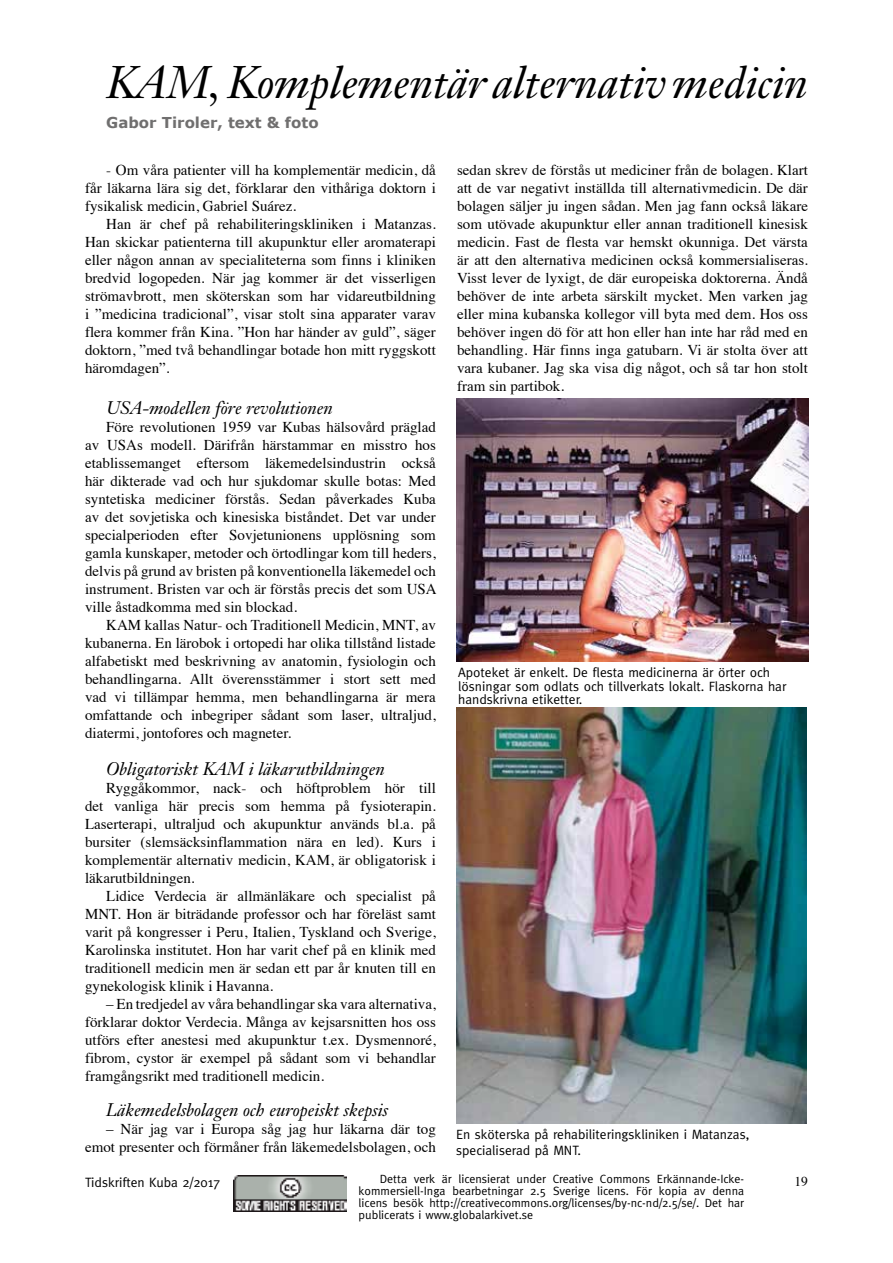
<style>
.page{position:relative;width:893px;height:1263px;background:#fff}
.page>*{position:absolute;margin:0;border:0;box-sizing:border-box;transform-origin:0 0}
.t1{font:italic 45px "Janson Text";color:#000}
.t2{font:italic 18px "Janson Text";color:#000}
.t3{font:15px/18px "Times";color:#000;text-align:justify}
.t4{font:700 15px "Verdana";color:#706f6f}
.t5{font:13.5px/13.5px "Meta";color:#000}
.t6{font:13.5px "Times";color:#000}
.t7{font:12px/12px "Meta";color:#000;text-align:justify}
</style>
<div class="page">
<img style="left:234px;top:1176px;width:112px;height:36px">
<img style="left:456px;top:398px;width:353px;height:264px">
<img style="left:456px;top:707px;width:350px;height:416px">
<h1 class="t1" style="left:106px;top:55px;width:703px">KAM, Komplementär alternativ medicin</h1>
<p class="t4" style="left:106px;top:113px;width:214px">Gabor Tiroler, text &amp; foto</p>
<p class="t3" style="left:85px;top:160px;width:352px;text-indent:21px">- Om våra patienter vill ha komplementär medicin, då får läkarna lära sig det, förklarar den vithåriga doktorn i fysikalisk medicin, Gabriel Suárez.</p>
<p class="t3" style="left:85px;top:214px;width:352px;text-indent:21px">Han är chef på rehabiliteringskliniken i Matanzas.<br>Han skickar patienterna till akupunktur eller aromaterapi eller någon annan av specialiteterna som finns i kliniken bredvid logopeden. När jag kommer är det visserligen strömavbrott, men sköterskan som har vidareutbildning i ”medicina tradicional”, visar stolt sina apparater varav flera kommer från Kina. ”Hon har händer av guld”, säger doktorn, ”med två behandlingar botade hon mitt ryggskott häromdagen”.</p>
<p class="t2" style="left:106px;top:397px;width:228px">USA-modellen före revolutionen</p>
<p class="t3" style="left:85px;top:417px;width:353px;text-indent:21px">Före revolutionen 1959 var Kubas hälsovård präglad av USAs modell. Därifrån härstammar en misstro hos etablissemanget eftersom läkemedelsindustrin också här dikterade vad och hur sjukdomar skulle botas: Med syntetiska mediciner förstås. Sedan påverkades Kuba av det sovjetiska och kinesiska biståndet. Det var under specialperioden efter Sovjetunionens upplösning som gamla kunskaper, metoder och örtodlingar kom till heders, delvis på grund av bristen på konventionella läkemedel och instrument. Bristen var och är förstås precis det som USA ville åstadkomma med sin blockad.</p>
<p class="t3" style="left:85px;top:615px;width:352px;text-indent:21px">KAM kallas Natur- och Traditionell Medicin, MNT, av kubanerna. En lärobok i ortopedi har olika tillstånd listade alfabetiskt med beskrivning av anatomin, fysiologin och behandlingarna. Allt överensstämmer i stort sett med vad vi tillämpar hemma, men behandlingarna är mera omfattande och inbegriper sådant som laser, ultraljud, diatermi, jontofores och magneter.</p>
<p class="t2" style="left:106px;top:757px;width:280px">Obligatoriskt KAM i läkarutbildningen</p>
<p class="t3" style="left:85px;top:777px;width:352px;text-indent:21px">Ryggåkommor, nack- och höftproblem hör till det vanliga här precis som hemma på fysioterapin.<br>Laserterapi, ultraljud och akupunktur används bl.a. på bursiter (slemsäcksinflammation nära en led). Kurs i komplementär alternativ medicin, KAM, är obligatorisk i läkarutbildningen.</p>
<p class="t3" style="left:85px;top:885px;width:352px;text-indent:21px">Lidice Verdecia är allmänläkare och specialist på MNT. Hon är biträdande professor och har föreläst samt varit på kongresser i Peru, Italien, Tyskland och Sverige, Karolinska institutet. Hon har varit chef på en klinik med traditionell medicin men är sedan ett par år knuten till en gynekologisk klinik i Havanna.</p>
<p class="t3" style="left:85px;top:993px;width:352px;text-indent:21px">– En tredjedel av våra behandlingar ska vara alternativa, förklarar doktor Verdecia. Många av kejsarsnitten hos oss utförs efter anestesi med akupunktur t.ex. Dysmennoré, fibrom, cystor är exempel på sådant som vi behandlar framgångsrikt med traditionell medicin.</p>
<p class="t2" style="left:106px;top:1098px;width:283px">Läkemedelsbolagen och europeiskt skepsis</p>
<p class="t3" style="left:85px;top:1118px;width:352px;text-align:right">– När jag var i Europa såg jag hur läkarna där tog emot presenter och förmåner från läkemedelsbolagen, och</p>
<p class="t3" style="left:457px;top:160px;width:352px">sedan skrev de förstås ut mediciner från de bolagen. Klart att de var negativt inställda till alternativmedicin. De där bolagen säljer ju ingen sådan. Men jag fann också läkare som utövade akupunktur eller annan traditionell kinesisk medicin. Fast de flesta var hemskt okunniga. Det värsta är att den alternativa medicinen också kommersialiseras.<br>Visst lever de lyxigt, de där europeiska doktorerna. Ändå behöver de inte arbeta särskilt mycket. Men varken jag eller mina kubanska kollegor vill byta med dem. Hos oss behöver ingen dö för att hon eller han inte har råd med en behandling. Här finns inga gatubarn. Vi är stolta över att vara kubaner. Jag ska visa dig något, och så tar hon stolt fram sin partibok.</p>
<p class="t5" style="left:458px;top:666px;width:330px">Apoteket är enkelt. De flesta medicinerna är örter och lösningar som odlats och tillverkats lokalt. Flaskorna har handskrivna etiketter.</p>
<p class="t5" style="left:456px;top:1125px;width:295px;line-height:16.2px">En sköterska på rehabiliteringskliniken i Matanzas, specialiserad på MNT.</p>
<p class="t5" style="left:85px;top:1175px;width:137px">Tidskriften Kuba 2/2017</p>
<p class="t7" style="left:380px;top:1173px;width:366px">Detta verk är licensierat under Creative Commons Erkännande-Icke-</p>
<p class="t6" style="left:794px;top:1169px;width:15px">19</p>
<p class="t7" style="left:359px;top:1185px;width:387px">kommersiell-Inga bearbetningar 2.5 Sverige licens. För kopia av denna licens besök http://creativecommons.org/licenses/by-nc-nd/2.5/se/. Det har publicerats i www.globalarkivet.se</p>
</div>
